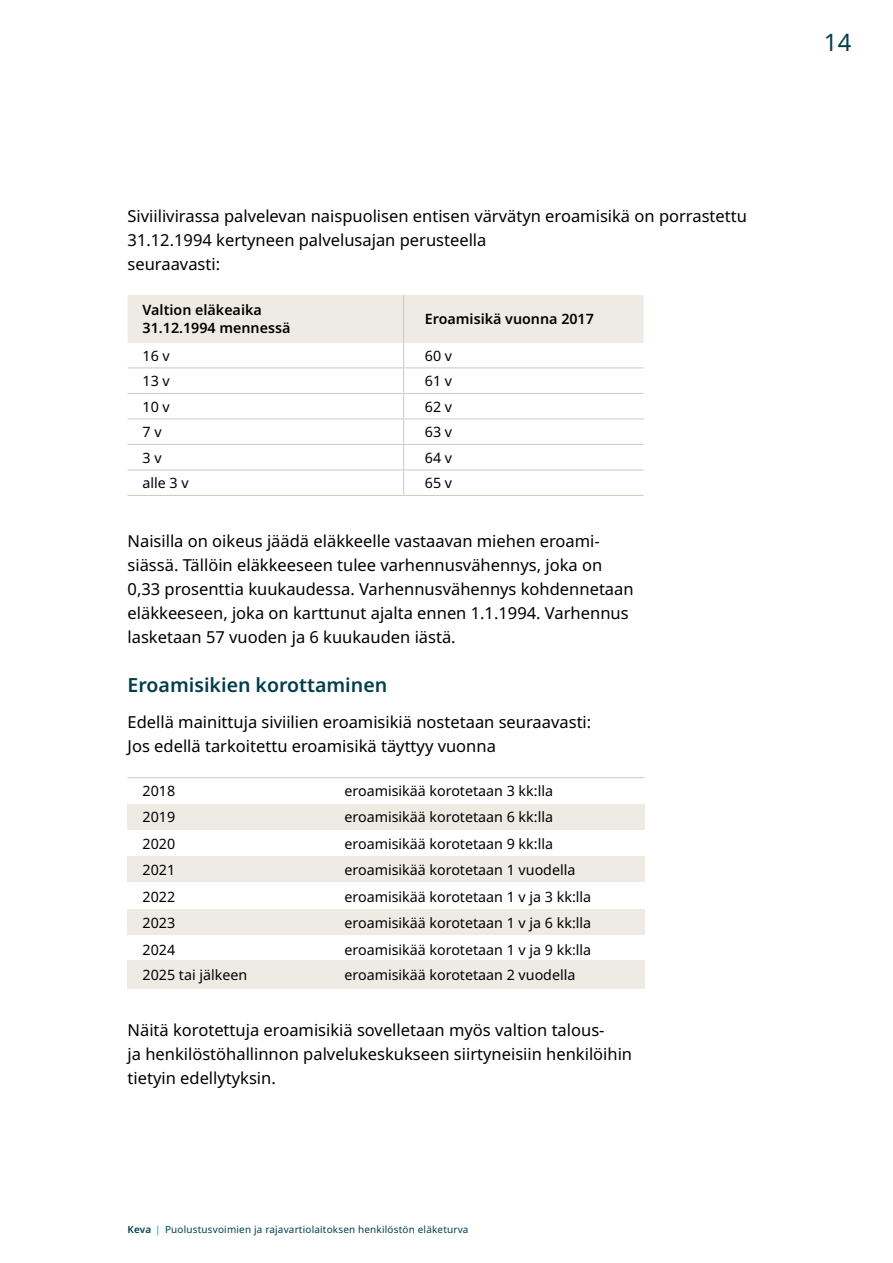
<style>
.page{position:relative;width:893px;height:1263px;background:#fff}
.page>*{position:absolute;margin:0;border:0;box-sizing:border-box;transform-origin:0 0}
.t1{font:24px "Noto Sans";color:#003d4c}
.Uusi_H4{font:600 19.5px "Noto Sans";color:#003d4c}
.Leipis_Noto_Sans_Regular_11_16{font:16.5px/24px "Noto Sans";color:#000}
.Taulukko_juokseva_rivi_2_hiekka{font:14.25px "Noto Sans";color:#000}
.Taulukko_juokseva_rivi_3_valkoinen{font:14.25px "Noto Sans";color:#000}
.Table_Header_9_5_Noto_Sans_SB{font:600 14.25px/18px "Noto Sans";color:#000}
.Table_Body_9_5_pt{font:14.25px "Noto Sans";color:#000}
.Taulukko_juokseva_rivi_1_valkoinen{font:14.25px "Noto Sans";color:#000}
.t2{font:9.9px "Noto Sans";letter-spacing:.02em;color:#003d4c}
.s1{font-weight:600}
.s2{color:#00a4b5}
</style>
<div class="page">
<hr style="left:128px;top:777px;width:517px;height:1px;background:#d1ccbd">
<div style="left:128px;top:804px;width:517px;height:25px;background:#edebe4"></div>
<div style="left:128px;top:857px;width:517px;height:25px;background:#edebe4"></div>
<div style="left:128px;top:909px;width:517px;height:26px;background:#edebe4"></div>
<div style="left:128px;top:960px;width:517px;height:28px;background:#edebe4"></div>
<svg style="left:128px;top:295px;width:516px;height:200px"></svg>
<hr style="left:128px;top:495px;width:276px;height:1px;background:#d1ccbd">
<hr style="left:404px;top:495px;width:240px;height:1px;background:#d1ccbd">
<p class="Leipis_Noto_Sans_Regular_11_16" style="left:128px;top:204px;width:621px">Siviilivirassa palvelevan naispuolisen entisen värvätyn eroamisikä on porrastettu<br>31.12.1994 kertyneen palvelusajan perusteella<br>seuraavasti:</p>
<p class="Table_Header_9_5_Noto_Sans_SB" style="left:143px;top:301px;width:149px">Valtion eläkeaika<br>31.12.1994 mennessä</p>
<p class="Table_Header_9_5_Noto_Sans_SB" style="left:425px;top:310px;width:171px">Eroamisikä vuonna 2017</p>
<p class="Table_Body_9_5_pt" style="left:143px;top:346px;width:29px">16 v</p>
<p class="Table_Body_9_5_pt" style="left:425px;top:346px;width:29px">60 v</p>
<p class="Table_Body_9_5_pt" style="left:143px;top:371px;width:29px">13 v</p>
<p class="Table_Body_9_5_pt" style="left:425px;top:371px;width:29px">61 v</p>
<p class="Table_Body_9_5_pt" style="left:143px;top:397px;width:29px">10 v</p>
<p class="Table_Body_9_5_pt" style="left:425px;top:397px;width:29px">62 v</p>
<p class="Table_Body_9_5_pt" style="left:143px;top:422px;width:21px">7 v</p>
<p class="Table_Body_9_5_pt" style="left:425px;top:422px;width:29px">63 v</p>
<p class="Table_Body_9_5_pt" style="left:143px;top:448px;width:21px">3 v</p>
<p class="Table_Body_9_5_pt" style="left:425px;top:448px;width:29px">64 v</p>
<p class="Table_Body_9_5_pt" style="left:143px;top:473px;width:48px">alle 3 v</p>
<p class="Table_Body_9_5_pt" style="left:425px;top:473px;width:29px">65 v</p>
<p class="Leipis_Noto_Sans_Regular_11_16" style="left:128px;top:529px;width:508px">Naisilla on oikeus jäädä eläkkeelle vastaavan miehen eroami&shy;siässä. Tällöin eläkkeeseen tulee varhennusvähennys, joka on 0,33 prosenttia kuukaudessa. Varhennusvähennys kohdennetaan eläkkeeseen, joka on karttunut ajalta ennen 1.1.1994. Varhennus lasketaan 57 vuoden ja 6 kuukauden iästä.</p>
<p class="Uusi_H4" style="left:128px;top:671px;width:261px">Eroamisikien korottaminen</p>
<p class="Leipis_Noto_Sans_Regular_11_16" style="left:128px;top:711px;width:465px">Edellä mainittuja siviilien eroamisikiä nostetaan seuraavasti:<br>Jos edellä tarkoitettu eroamisikä täyttyy vuonna</p>
<p class="Taulukko_juokseva_rivi_1_valkoinen" style="left:143px;top:781px;width:34px">2018</p>
<p class="Taulukko_juokseva_rivi_1_valkoinen" style="left:344px;top:781px;width:210px">eroamisikää korotetaan 3 kk:lla</p>
<p class="Taulukko_juokseva_rivi_2_hiekka" style="left:143px;top:807px;width:34px">2019</p>
<p class="Taulukko_juokseva_rivi_2_hiekka" style="left:344px;top:807px;width:210px">eroamisikää korotetaan 6 kk:lla</p>
<p class="Taulukko_juokseva_rivi_3_valkoinen" style="left:143px;top:834px;width:34px">2020</p>
<p class="Taulukko_juokseva_rivi_3_valkoinen" style="left:344px;top:834px;width:210px">eroamisikää korotetaan 9 kk:lla</p>
<p class="Taulukko_juokseva_rivi_2_hiekka" style="left:143px;top:860px;width:34px">2021</p>
<p class="Taulukko_juokseva_rivi_2_hiekka" style="left:344px;top:860px;width:233px">eroamisikää korotetaan 1 vuodella</p>
<p class="Taulukko_juokseva_rivi_3_valkoinen" style="left:143px;top:887px;width:34px">2022</p>
<p class="Taulukko_juokseva_rivi_3_valkoinen" style="left:344px;top:887px;width:248px">eroamisikää korotetaan 1 v ja 3 kk:lla</p>
<p class="Taulukko_juokseva_rivi_2_hiekka" style="left:143px;top:912px;width:34px">2023</p>
<p class="Taulukko_juokseva_rivi_2_hiekka" style="left:344px;top:912px;width:248px">eroamisikää korotetaan 1 v ja 6 kk:lla</p>
<p class="Taulukko_juokseva_rivi_3_valkoinen" style="left:143px;top:939px;width:34px">2024</p>
<p class="Taulukko_juokseva_rivi_3_valkoinen" style="left:344px;top:939px;width:248px">eroamisikää korotetaan 1 v ja 9 kk:lla</p>
<p class="Taulukko_juokseva_rivi_2_hiekka" style="left:143px;top:965px;width:106px">2025 tai jälkeen</p>
<p class="Taulukko_juokseva_rivi_2_hiekka" style="left:344px;top:965px;width:233px">eroamisikää korotetaan 2 vuodella</p>
<p class="Leipis_Noto_Sans_Regular_11_16" style="left:128px;top:1019px;width:506px">Näitä korotettuja eroamisikiä sovelletaan myös valtion talous-<br>ja henkilöstöhallinnon palvelukeskukseen siirtyneisiin henkilöihin tietyin edellytyksin.</p>
<p class="t2" style="left:128px;top:1223px;width:342px"><span class="s1">Keva</span> <span class="s2">|</span> Puolustusvoimien ja rajavartiolaitoksen henkilöstön eläketurva</p>
<h1 class="t1" style="left:824px;top:25px;width:29px">14</h1>
</div>
